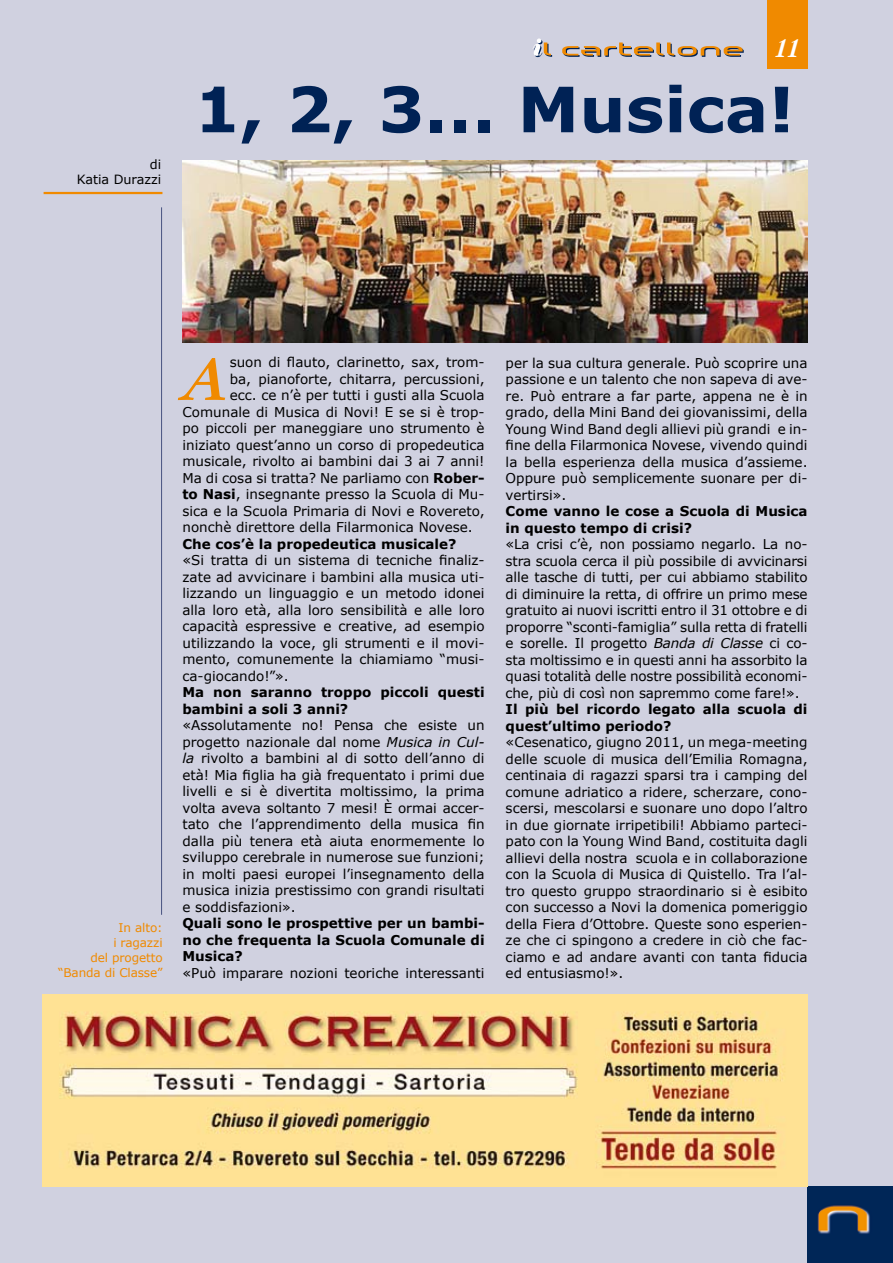
<style>
.page{position:relative;width:893px;height:1263px;background:#d0d1e0}
.page>*{position:absolute;margin:0;border:0;box-sizing:border-box;transform-origin:0 0}
.t1{font:italic 700 65.85px "Garamond";color:#f08a00}
.t2{font:700 62.55px "Verdana";color:#025;scale:1.04 1}
.t3{font:italic 700 30px "Garamond";color:#fff}
.t4{font:13.5px/16.5px "Verdana";color:#000;text-align:justify}
.t5{font:700 13.5px/16.5px "Verdana";color:#000}
.t6{font:12.75px/15px "Verdana";color:#000;text-align:right}
.t7{font:12px/15px "Verdana";letter-spacing:-.01em;color:#f08a00;text-align:right}
.s1{font-weight:700}
.s2{font-style:italic}
</style>
<div class="page">
<div style="left:768px;top:0;width:40px;height:68px;background:#f08a00"></div>
<hr style="left:44px;top:192px;width:118px;height:2px;background:#f08a00">
<svg style="left:533px;top:38px;width:19px;height:19px"></svg>
<svg style="left:562px;top:43px;width:182px;height:14px"></svg>
<img style="left:183px;top:160px;width:625px;height:182px">
<hr style="left:161px;top:207px;width:1px;height:708px;background:#475280">
<img style="left:43px;top:995px;width:765px;height:191px">
<p class="t6" style="left:77px;top:156px;width:86px">di<br>Katia Durazzi</p>
<h3 class="t3" style="left:774px;top:27px;width:28px">11</h3>
<h2 class="t2" style="left:194px;top:70px;width:579px">1, 2, 3... Musica!</h2>
<p class="t7" style="left:58px;top:919px;width:106px">In alto:<br>i ragazzi<br>del progetto “Banda di Classe”</p>
<p class="t4" style="left:230px;top:354px;width:256px">suon di flauto, clarinetto, sax, trom-</p>
<p class="t4" style="left:230px;top:370px;width:256px">ba, pianoforte, chitarra, percussioni,</p>
<p class="t4" style="left:230px;top:387px;width:256px">ecc. ce n’è per tutti i gusti alla Scuola</p>
<p class="t4" style="left:182px;top:403px;width:304px">Comunale di Musica di Novi! E se si è trop-</p>
<p class="t4" style="left:182px;top:420px;width:304px">po piccoli per maneggiare uno strumento è</p>
<p class="t4" style="left:182px;top:436px;width:304px">iniziato quest’anno un corso di propedeutica</p>
<p class="t4" style="left:182px;top:453px;width:304px">musicale, rivolto ai bambini dai 3 ai 7 anni!</p>
<p class="t4" style="left:182px;top:469px;width:304px">Ma di cosa si tratta? Ne parliamo con <span class="s1">Rober-</span></p>
<p class="t4" style="left:182px;top:486px;width:304px"><span class="s1">to Nasi</span>, insegnante presso la Scuola di Mu-</p>
<p class="t4" style="left:182px;top:502px;width:304px">sica e la Scuola Primaria di Novi e Rovereto,</p>
<p class="t4" style="left:182px;top:519px;width:292px">nonchè direttore della Filarmonica Novese.</p>
<p class="t5" style="left:182px;top:535px;width:276px">Che cos’è la propedeutica musicale?</p>
<p class="t4" style="left:182px;top:552px;width:304px">«Si tratta di un sistema di tecniche finaliz&shy;zate ad avvicinare i bambini alla musica uti&shy;lizzando un linguaggio e un metodo idonei alla loro età, alla loro sensibilità e alle loro capacità espressive e creative, ad esempio utilizzando la voce, gli strumenti e il movi&shy;mento, comunemente la chiamiamo “musi&shy;ca-giocando!”».</p>
<p class="t5" style="left:182px;top:684px;width:304px">Ma non saranno troppo piccoli questi bambini a soli 3 anni?</p>
<p class="t4" style="left:182px;top:717px;width:304px">«Assolutamente no! Pensa che esiste un progetto nazionale dal nome <span class="s2">Musica in Cul&shy;la</span> rivolto a bambini al di sotto dell’anno di età! Mia figlia ha già frequentato i primi due livelli e si è divertita moltissimo, la prima volta aveva soltanto 7 mesi! È ormai accer&shy;tato che l’apprendimento della musica fin dalla più tenera età aiuta enormemente lo sviluppo cerebrale in numerose sue funzioni; in molti paesi europei l’insegnamento della musica inizia prestissimo con grandi risultati e soddisfazioni».</p>
<p class="t5" style="left:182px;top:915px;width:304px;text-align:justify">Quali sono le prospettive per un bambi&shy;no che frequenta la Scuola Comunale di Musica?</p>
<p class="t4" style="left:182px;top:964px;width:304px">«Può imparare nozioni teoriche interessanti</p>
<h1 class="t1" style="left:182px;top:333px;width:47px">A</h1>
<p class="t4" style="left:506px;top:354px;width:303px">per la sua cultura generale. Può scoprire una passione e un talento che non sapeva di ave&shy;re. Può entrare a far parte, appena ne è in grado, della Mini Band dei giovanissimi, della Young Wind Band degli allievi più grandi e in&shy;fine della Filarmonica Novese, vivendo quindi la bella esperienza della musica d’assieme.<br>Oppure può semplicemente suonare per di&shy;vertirsi».</p>
<p class="t5" style="left:506px;top:503px;width:303px">Come vanno le cose a Scuola di Musica in questo tempo di crisi?</p>
<p class="t4" style="left:506px;top:536px;width:303px">«La crisi c’è, non possiamo negarlo. La no&shy;stra scuola cerca il più possibile di avvicinarsi alle tasche di tutti, per cui abbiamo stabilito di diminuire la retta, di offrire un primo mese gratuito ai nuovi iscritti entro il 31 ottobre e di proporre “sconti-famiglia” sulla retta di fratelli e sorelle. Il progetto <span class="s2">Banda di Classe</span> ci co&shy;sta moltissimo e in questi anni ha assorbito la quasi totalità delle nostre possibilità economi&shy;che, più di così non sapremmo come fare!».</p>
<p class="t5" style="left:506px;top:701px;width:303px">Il più bel ricordo legato alla scuola di quest’ultimo periodo?</p>
<p class="t4" style="left:506px;top:734px;width:303px">«Cesenatico, giugno 2011, un mega-meeting delle scuole di musica dell’Emilia Romagna, centinaia di ragazzi sparsi tra i camping del comune adriatico a ridere, scherzare, cono&shy;scersi, mescolarsi e suonare uno dopo l’altro in due giornate irripetibili! Abbiamo parteci&shy;pato con la Young Wind Band, costituita dagli allievi della nostra scuola e in collaborazione con la Scuola di Musica di Quistello. Tra l’al&shy;tro questo gruppo straordinario si è esibito con successo a Novi la domenica pomeriggio della Fiera d’Ottobre. Queste sono esperien&shy;ze che ci spingono a credere in ciò che fac&shy;ciamo e ad andare avanti con tanta fiducia ed entusiasmo!».</p>
</div>
